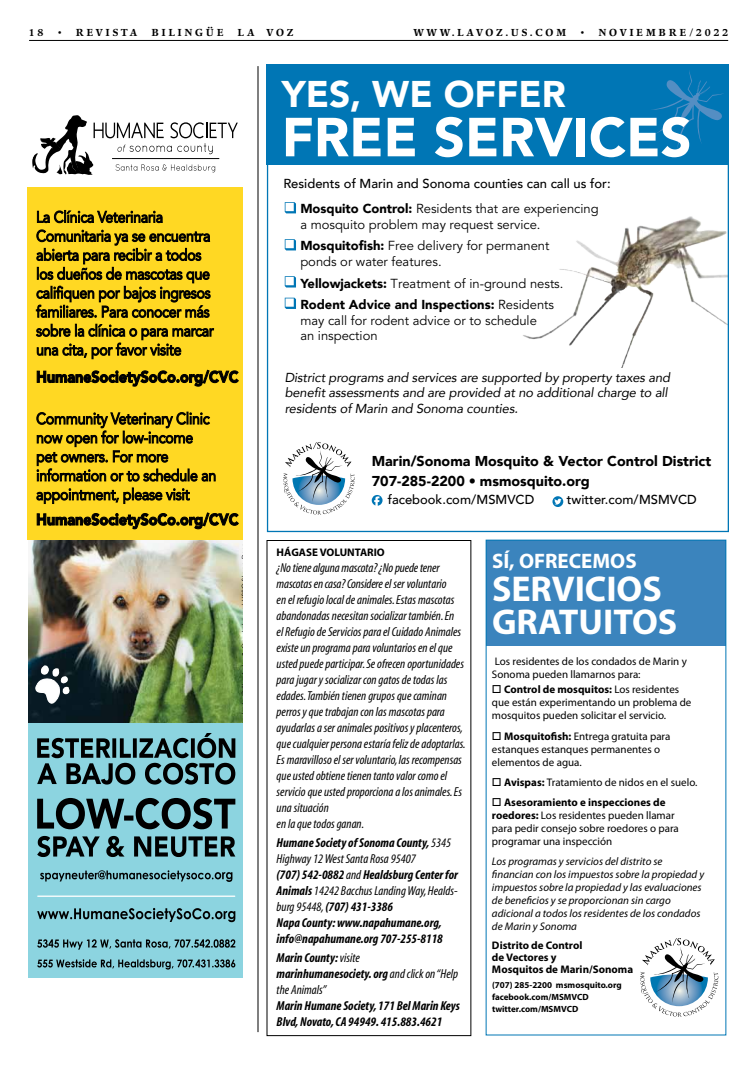
<style>
.page{position:relative;width:756px;height:1080px;background:#fff}
.page>*{position:absolute;margin:0;border:0;box-sizing:border-box;transform-origin:0 0}
.t1{font:900 54.4px "Avenir";color:#fff}
.t2{font:900 37.1px "Avenir";color:#fff}
.t3{font:700 36px/33px "Myriad Pro";color:#fff}
.t4{font:700 21px "Myriad Pro";color:#fff}
.t5{font:900 14.3px/19.5px "Avenir";color:#000}
.t6{font:italic 14.1px/16.9px "Avenir";letter-spacing:-.01em;color:#000}
.t7{font:italic condensed 13px/16px "Myriad";color:#000}
.t8{font:italic 700 condensed 13px/16px "Myriad";color:#000}
.t9{font:13px/15.6px "Avenir";color:#000}
.t10{font:italic 13px/15.6px "Avenir";letter-spacing:-.01em;color:#000}
.t11{font:500 13px "Avenir";color:#000}
.t12{font:900 13px/21.4px "Avenir";color:#000}
.t13{font:11px/13px "Myriad Pro";color:#000}
.t14{font:italic 11px/13px "Myriad Pro";color:#000}
.t15{font:700 11px/12px "Myriad Pro";color:#000}
.t16{font:700 11px "Myriad";color:#000}
.t17{font:500 10px "Poppl Pontifex BE";letter-spacing:.31em;color:#000}
.t18{font:500 10px "Poppl Pontifex BE";letter-spacing:.285em;color:#000}
.t19{font:700 9px/12px "Myriad Pro";color:#000}
.s1{font-weight:900}
.s2{font-weight:400}
.s3{font-weight:700}
</style>
<div class="page">
<img style="left:28px;top:540px;width:214px;height:438px">
<hr style="left:38px;top:896px;width:197px;height:1px;background:#fff">
<svg style="left:242px;top:544px;width:1px;height:174px"></svg>
<svg style="left:37px;top:733px;width:198px;height:52px;background:#57848c"></svg>
<svg style="left:37px;top:836px;width:198px;height:21px;background:#4a7177"></svg>
<svg style="left:37px;top:798px;width:198px;height:31px;background:#4c747b"></svg>
<svg style="left:27px;top:115px;width:216px;height:425px"></svg>
<svg style="left:37px;top:370px;width:202px;height:16px;background:#897412"></svg>
<svg style="left:37px;top:513px;width:202px;height:16px;background:#897412"></svg>
<svg style="left:37px;top:488px;width:153px;height:16px;background:#a08715"></svg>
<svg style="left:37px;top:412px;width:179px;height:69px;background:#b79b19"></svg>
<svg style="left:36px;top:324px;width:178px;height:35px;background:#b69a18"></svg>
<svg style="left:36px;top:230px;width:175px;height:88px;background:#ad9217"></svg>
<svg style="left:37px;top:210px;width:126px;height:13px;background:#8b7612"></svg>
<hr style="left:258px;top:66px;width:1px;height:966px;background:#000">
<img style="left:523px;top:216px;width:204px;height:152px">
<div style="left:267px;top:64px;width:462px;height:101px;background:#0076b5"></div>
<svg style="left:372px;top:495px;width:11px;height:11px"></svg>
<svg style="left:552px;top:496px;width:11px;height:11px"></svg>
<svg style="left:283px;top:442px;width:72px;height:73px"></svg>
<svg style="left:652px;top:70px;width:72px;height:79px"></svg>
<svg style="left:285px;top:202px;width:11px;height:11px"></svg>
<svg style="left:285px;top:239px;width:11px;height:11px"></svg>
<svg style="left:285px;top:276px;width:11px;height:12px"></svg>
<svg style="left:285px;top:298px;width:11px;height:11px"></svg>
<div style="left:486px;top:540px;width:240px;height:105px;background:#3b84bd"></div>
<svg style="left:640px;top:932px;width:87px;height:91px"></svg>
<div style="left:486px;top:540px;width:240px;height:496px;border:1px solid #0076b5"></div>
<hr style="left:29px;top:40px;width:699px;height:1px;background:#000">
<p class="t17" style="left:29px;top:26px;width:16px">1 8</p>
<p class="t18" style="left:58px;top:26px;width:81px">• REVISTA</p>
<p class="t17" style="left:152px;top:26px;width:73px">BILINGüE</p>
<p class="t17" style="left:238px;top:26px;width:57px">LA VOZ</p>
<p class="t18" style="left:413px;top:26px;width:154px">WWW.LAVOZ.US.COM</p>
<p class="t17" style="left:581px;top:26px;width:149px">• No VIEMBRE/2022</p>
<h2 class="t2" style="left:282px;top:62px;width:286px">YES, WE OFFER</h2>
<h1 class="t1" style="left:282px;top:91px;width:411px">FREE SERVICES</h1>
<p class="t11" style="left:283px;top:173px;width:329px">Residents of Marin and Sonoma counties can call us for:</p>
<p class="t9" style="left:300px;top:202px;width:300px"><span class="s1">Mosquito Control:</span> Residents that are experiencing a mosquito problem may request service.</p>
<p class="t9" style="left:300px;top:239px;width:251px"><span class="s1">Mosquitofish:</span> Free delivery for permanent ponds or water features.</p>
<p class="t12" style="left:300px;top:272px;width:265px">Yellowjackets: <span class="s2">Treatment of in-ground nests.<br></span>Rodent Advice and Inspections: <span class="s2">Residents</span></p>
<p class="t9" style="left:300px;top:313px;width:238px">may call for rodent advice or to schedule an inspection</p>
<p class="t10" style="left:285px;top:369px;width:387px">District programs and services are supported by property taxes and benefit assessments and are provided at no additional charge to all residents of Marin and Sonoma counties.</p>
<p class="t5" style="left:372px;top:451px;width:341px">Marin/Sonoma Mosquito &amp; Vector Control District<br>707-285-2200 <span class="s2">•</span> msmosquito.org</p>
<p class="t11" style="left:388px;top:489px;width:148px">facebook.com/MSMVCD</p>
<p class="t11" style="left:567px;top:489px;width:132px">twitter.com/MSMVCD</p>
<p class="t16" style="left:277px;top:547px;width:23px">HÁGASE</p>
<p class="t16" style="left:320px;top:547px;width:60px">VOLUNTARIO</p>
<p class="t7" style="left:277px;top:561px;width:191px">¿No tiene alguna mascota? ¿No puede tener mascotas en casa? Considere el ser voluntario<br>en el refugio local de animales. Estas mascotas abandonadas necesitan socializar también. En<br>el Refugio de Servicios para el Cuidado Animales existe un programa para voluntarios en el que usted puede participar. Se ofrecen oportunidades para jugar y socializar con gatos de todas las edades. También tienen grupos que caminan perros y que trabajan con las mascotas para ayudarlas a ser animales positivos y placenteros, que cualquier persona estaría feliz de adoptarlas.<br>Es maravilloso el ser voluntario, las recompensas que usted obtiene tienen tanto valor como el servicio que usted proporciona a los animales. Es una situación<br>en la que todos ganan.</p>
<p class="t8" style="left:277px;top:835px;width:183px">Humane Society of Sonoma County, <span class="s2">5345<br>Highway 12 West Santa Rosa 95407<br></span>(707) 542-0882 <span class="s2">and</span> Healdsburg Center for Animals <span class="s2">14242 Bacchus Landing Way, Healds&shy;burg 95448,</span> (707) 431-3386<br>Napa County: www.napahumane.org, info@napahumane.org 707-255-8118</p>
<p class="t8" style="left:277px;top:950px;width:183px">Marin County: <span class="s2">visite </span>marinhumanesociety. org <span class="s2">and click on “Help the Animals”</span></p>
<p class="t8" style="left:277px;top:998px;width:185px">Marin Humane Society, 171 Bel Marin Keys<br>Blvd, Novato, CA 94949. 415.883.4621</p>
<h3 class="t4" style="left:492px;top:547px;width:146px">SÍ, OFRECEMOS</h3>
<h3 class="t3" style="left:492px;top:571px;width:187px">SERVICIOS<br>GRATUITOS</h3>
<p class="t13" style="left:492px;top:654px;width:196px">Los residentes de los condados de Marin y<br>Sonoma pueden llamarnos para:</p>
<p class="t13" style="left:492px;top:683px;width:201px">□ <span class="s3">Control de mosquitos:</span> Los residentes que están experimentando un problema de mosquitos pueden solicitar el servicio.</p>
<p class="t13" style="left:492px;top:729px;width:180px">□ <span class="s3">Mosquitofish:</span> Entrega gratuita para estanques estanques permanentes o elementos de agua.</p>
<p class="t13" style="left:492px;top:775px;width:207px">□ <span class="s3">Avispas:</span> Tratamiento de nidos en el suelo.</p>
<p class="t13" style="left:492px;top:796px;width:188px">□ <span class="s3">Asesoramiento e inspecciones de roedores:</span> Los residentes pueden llamar para pedir consejo sobre roedores o para programar una inspección</p>
<p class="t14" style="left:492px;top:855px;width:214px">Los programas y servicios del distrito se financian con los impuestos sobre la propiedad y impuestos sobre la propiedad y las evaluaciones de beneficios y se proporcionan sin cargo adicional a todos los residentes de los condados de Marin y Sonoma</p>
<p class="t15" style="left:492px;top:939px;width:143px">Distrito de Control<br>de Vectores y<br>Mosquitos de Marin/Sonoma</p>
<p class="t19" style="left:492px;top:979px;width:131px">(707) 285-2200 msmosquito.org facebook.com/MSMVCD twitter.com/MSMVCD</p>
<p class="t6" style="left:640px;top:869px;width:120px">our technicians. Ca online. <span class="s1">DO NOT</span> p agitate the yellowj</p>
</div>
